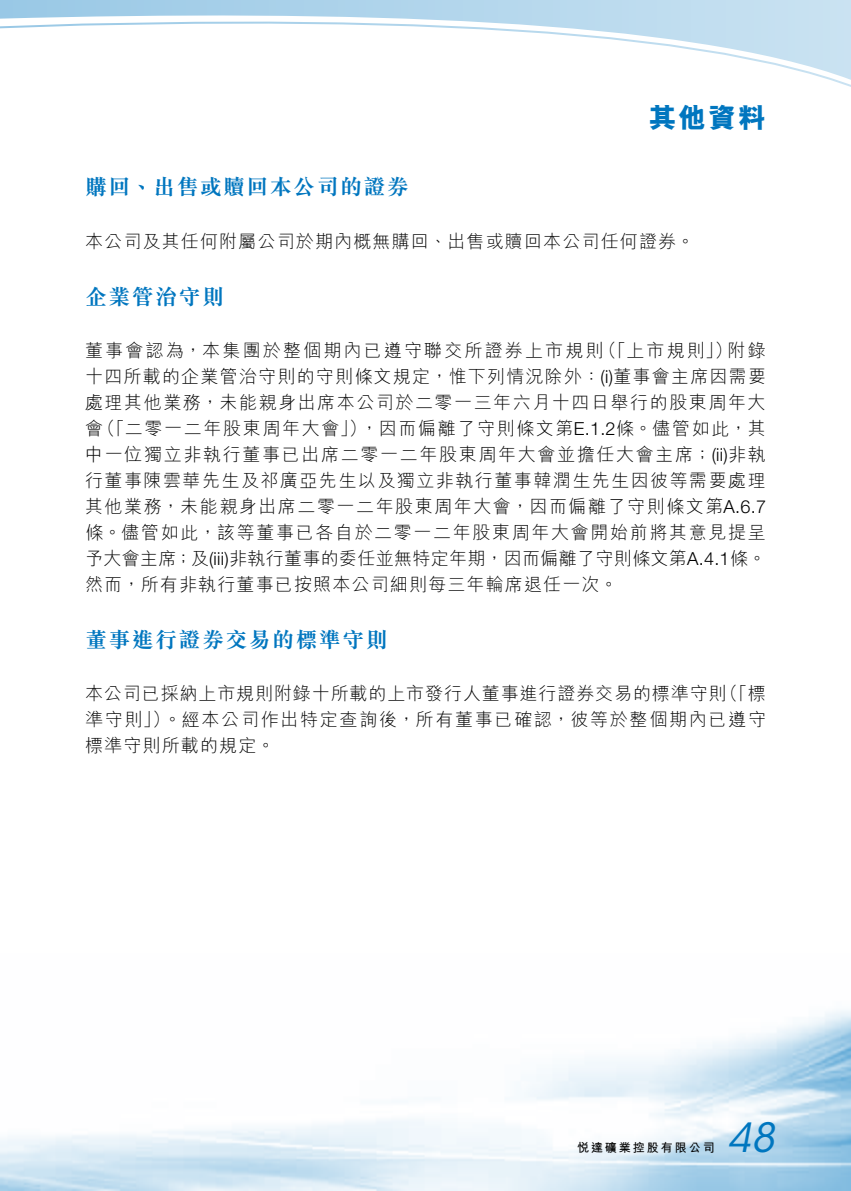
<style>
.page{position:relative;width:851px;height:1191px;background:#fff}
.page>*{position:absolute;margin:0;border:0;box-sizing:border-box;transform-origin:0 0}
.t1{font:italic 40px "ITC Avant Garde Std";color:#0076bf}
._01_Body_Text{font:800 28px "M Hei HK";color:#0076bf}
._03_Subhead_1{font:700 22px "M Sung HK";letter-spacing:.06em;color:#0076bf}
._01_Body_Text-2{font:300 18px/26px "M Hei HK";letter-spacing:.085em;color:#000}
._01_Body_Text-3{font:300 18px/26px "M Hei HK";letter-spacing:.065em;color:#000}
._01_Body_Text-4{font:300 18px "M Hei HK";letter-spacing:.12em;color:#000}
.t2{font:700 12px "M Hei HK";letter-spacing:.165em;color:#000}
.s1{font-family:"Helvetica Neue LT Std"}
</style>
<div class="page">
<img style="left:1px;top:1010px;width:849px;height:181px">
<svg style="left:1px;top:0;width:849px;height:87px"></svg>
<img style="left:0;top:953px;width:1px;height:238px">
<svg style="left:0;top:0;width:1px;height:29px"></svg>
<p class="_01_Body_Text" style="left:648px;top:103px;width:119px">其他資料</p>
<p class="_03_Subhead_1" style="left:85px;top:176px;width:325px">購回、出售或贖回本公司的證券</p>
<p class="_01_Body_Text-3" style="left:85px;top:228px;width:611px">本公司及其任何附屬公司於期內概無購回、出售或贖回本公司任何證券。</p>
<p class="_03_Subhead_1" style="left:85px;top:285px;width:140px">企業管治守則</p>
<p class="_01_Body_Text-2" style="left:598px;top:337px;width:135px">（「上市規則」）</p>
<p class="_01_Body_Text-2" style="left:727px;top:337px;width:40px">附錄</p>
<p class="_01_Body_Text-4" style="left:85px;top:341px;width:520px">董事會認為，本集團於整個期內已遵守聯交所證券上市規則</p>
<p class="_01_Body_Text-2" style="left:85px;top:363px;width:682px">十四所載的企業管治守則的守則條文規定，惟下列情況除外： <span class="s1">)i(</span> 董事會主席因需要</p>
<p class="_01_Body_Text-2" style="left:85px;top:389px;width:682px">處理其他業務，未能親身出席本公司於二零一三年六月十四日舉行的股東周年大</p>
<p class="_01_Body_Text-2" style="left:360px;top:415px;width:407px">，因而偏離了守則條文第<span class="s1">E.1.2</span>條。儘管如此，其</p>
<p class="_01_Body_Text-2" style="left:97px;top:415px;width:271px">（「二零一二年股東周年大會」）</p>
<p class="_01_Body_Text-2" style="left:85px;top:415px;width:682px">會<br>中一位獨立非執行董事已出席二零一二年股東周年大會並擔任大會主席；<span class="s1">( )i i</span> 非執行董事陳雲華先生及祁廣亞先生以及獨立非執行董事韓潤生先生因彼等需要處理其他業務，未能親身出席二零一二年股東周年大會，因而偏離了守則條文第<span class="s1">A.6.7</span>條。儘管如此，該等董事已各自於二零一二年股東周年大會開始前將其意見提呈予大會主席；及<span class="s1">( )iii</span> 非執行董事的委任並無特定年期，因而偏離了守則條文第<span class="s1">A.4.1</span>條。然而，所有非執行董事已按照本公司細則每三年輪席退任一次。</p>
<p class="_03_Subhead_1" style="left:85px;top:628px;width:304px">董事進行證券交易的標準守則</p>
<p class="_01_Body_Text-2" style="left:720px;top:680px;width:47px">（「標</p>
<p class="_01_Body_Text-3" style="left:85px;top:680px;width:682px">本公司已採納上市規則附錄十所載的上市發行人董事進行證券交易的標準守則<br>準守則」）。經本公司作出特定查詢後，所有董事已確認，彼等於整個期內已遵守標準守則所載的規定。</p>
<p class="t2" style="left:577px;top:1138px;width:139px">悅達礦業控股有限公司</p>
<p class="t1" style="left:727px;top:1113px;width:48px">48</p>
</div>
